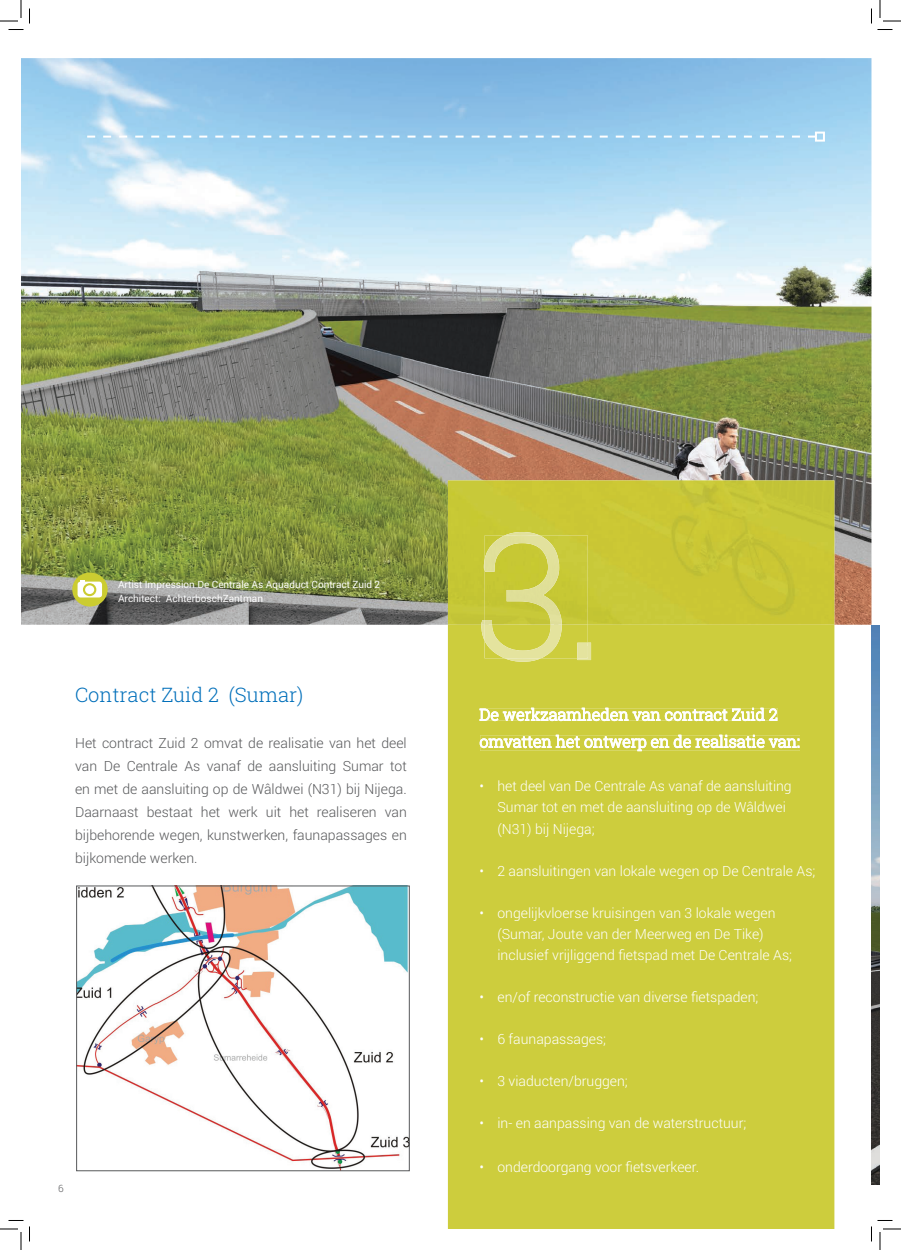
<style>
.page{position:relative;width:901px;height:1250px;background:#fff}
.page>*{position:absolute;margin:0;border:0;box-sizing:border-box;transform-origin:0 0}
.t1{font:300 20px "Roboto Slab";color:#006fba}
.t2{font:300 14px/21px "Roboto";color:#fff}
.t3{font:300 14px/23px "Roboto";color:#57585a;text-align:justify}
.t4{font:10px/14px "Roboto";color:#fff}
.t5{font:300 10px "Roboto";color:#57585a}
</style>
<div class="page">
<img style="left:21px;top:58px;width:850px;height:567px">
<div style="left:448px;top:625px;width:386px;height:604px;background:#cdcd3d"></div>
<img style="left:448px;top:480px;width:386px;height:145px">
<svg style="left:87px;top:136px;width:728px;height:2px"></svg>
<div style="left:815px;top:132px;width:10px;height:10px;border:2px solid #fff"></div>
<svg style="left:479px;top:708px;width:299px;height:13px"></svg>
<svg style="left:480px;top:735px;width:320px;height:16px"></svg>
<img style="left:484px;top:532px;width:55px;height:39px">
<div style="left:562px;top:535px;width:26px;height:85px;background:#c8c937"></div>
<img style="left:485px;top:535px;width:77px;height:85px">
<svg style="left:481px;top:620px;width:110px;height:42px;background:#d4d460"></svg>
<img style="left:79px;top:888px;width:328px;height:280px">
<div style="left:72px;top:572px;width:36px;height:34px;background:#cbcc31;border-radius:50%"></div>
<div style="left:78px;top:581px;width:24px;height:16px;background:#fff;border-radius:3px"></div>
<div style="left:83px;top:583px;width:13px;height:13px;border:2px solid #cbcc31;border-radius:50%"></div>
<img style="left:872px;top:625px;width:8px;height:559px">
<svg style="left:0;top:0;width:30px;height:30px"></svg>
<svg style="left:0;top:1220px;width:30px;height:30px"></svg>
<svg style="left:871px;top:0;width:30px;height:30px"></svg>
<svg style="left:871px;top:1220px;width:30px;height:30px"></svg>
<p class="t4" style="left:118px;top:577px;width:264px">Artist Impression De Centrale As Aquaduct Contract Zuid 2<br>Architect: AchterboschZantman</p>
<h1 class="t1" style="left:75px;top:680px;width:230px">Contract Zuid 2 (Sumar)</h1>
<p class="t3" style="left:75px;top:730px;width:333px">Het contract Zuid 2 omvat de realisatie van het deel van De Centrale As vanaf de aansluiting Sumar tot en met de aansluiting op de Wâldwei (N31) bij Nijega.<br>Daarnaast bestaat het werk uit het realiseren van bijbehorende wegen, kunstwerken, faunapassages en bijkomende werken.</p>
<p class="t5" style="left:58px;top:1181px;width:7px">6</p>
<p class="t2" style="left:497px;top:775px;width:296px;text-indent:-18px">• het deel van De Centrale As vanaf de aansluiting<br>Sumar tot en met de aansluiting op de Wâldwei (N31) bij Nijega;</p>
<p class="t2" style="left:479px;top:859px;width:337px">• 2 aansluitingen van lokale wegen op De Centrale As;</p>
<p class="t2" style="left:497px;top:901px;width:296px;text-indent:-18px">• ongelijkvloerse kruisingen van 3 lokale wegen (Sumar, Joute van der Meerweg en De Tike) inclusief vrijliggend fietspad met De Centrale As;</p>
<p class="t2" style="left:479px;top:985px;width:281px">• en/of reconstructie van diverse fietspaden;</p>
<p class="t2" style="left:479px;top:1027px;width:128px">• 6 faunapassages;</p>
<p class="t2" style="left:479px;top:1069px;width:150px">• 3 viaducten/bruggen;</p>
<p class="t2" style="left:479px;top:1111px;width:268px">• in- en aanpassing van de waterstructuur;</p>
<p class="t2" style="left:479px;top:1155px;width:221px">• onderdoorgang voor fietsverkeer.</p>
</div>
